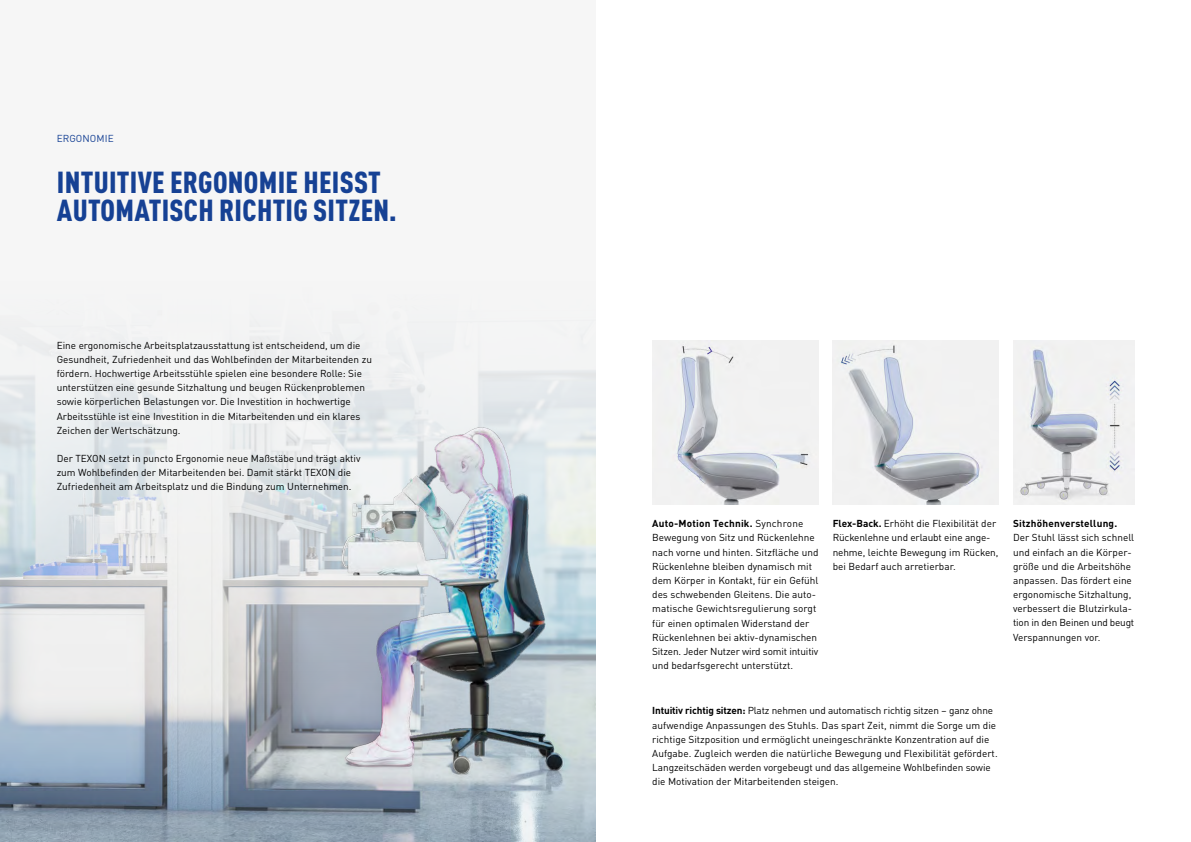
<style>
.page{position:relative;width:1191px;height:842px;background:#fff}
.page>*{position:absolute;margin:0;border:0;box-sizing:border-box;transform-origin:0 0}
.t1{font:900 condensed 30px/28.3px "DIN Pro";letter-spacing:.01em;color:#164194}
.t2{font:10px/14.2px "DIN Pro";color:#000}
.t3{font:700 10px "DIN Pro";letter-spacing:.02em;color:#000}
.t4{font:10px "DIN Pro";letter-spacing:.01em;color:#164194}
.s1{font-weight:700}
</style>
<div class="page">
<div style="left:0;top:0;width:595px;height:842px;background:#f6f6f6"></div>
<img style="left:0;top:337px;width:595px;height:505px">
<img style="left:1013px;top:340px;width:121px;height:165px">
<img style="left:832px;top:340px;width:167px;height:165px">
<img style="left:652px;top:340px;width:166px;height:165px">
<img style="left:291px;top:374px;width:304px;height:468px">
<p class="t4" style="left:57px;top:130px;width:58px">ERGONOMIE</p>
<h1 class="t1" style="left:57px;top:166px;width:341px">INTUITIVE ERGONOMIE HEISST<br>AUTOMATISCH RICHTIG SITZEN.</h1>
<p class="t2" style="left:57px;top:337px;width:317px">Eine ergonomische Arbeitsplatzausstattung ist entscheidend, um die Gesundheit, Zufriedenheit und das Wohlbefinden der Mitarbeitenden zu fördern. Hochwertige Arbeitsstü hle spielen eine besondere Rolle: Sie unterstützen eine gesunde Sitzhaltung und beugen Rückenproblemen sowie körperlichen Belastungen vor. Die Investition in hochwertige Arbeitsstü hle ist eine Investition in die Mitarbeitenden und ein klares Zeichen der Wertschätzung.</p>
<p class="t2" style="left:57px;top:451px;width:305px">Der TEXON setzt in puncto Ergonomie neue Maßstäbe und trägt aktiv zum Wohlbefinden der Mitarbeitenden bei. Damit stärkt TEXON die<br>Zufriedenheit am Arbeitsplatz und die Bindung zum Unternehmen.</p>
<p class="t2" style="left:652px;top:516px;width:168px"><span class="s1">Auto-Motion Technik.</span> Synchrone Bewegung von Sitz und Rückenlehne nach vorne und hinten. Sitzfläche und Rückenlehne bleiben dynamisch mit dem Körper in Kontakt, fü r ein Gefü hl des schwebenden Gleitens. Die auto&shy;matische Gewichtsregulierung sorgt fü r einen optimalen Widerstand der Rückenlehnen bei aktiv-dynamischen Sitzen. Jeder Nutzer wird somit intuitiv und bedarfsgerecht unterstützt.</p>
<p class="t2" style="left:832px;top:516px;width:167px"><span class="s1">Flex-Back.</span> Erhöht die Flexibilität der Rückenlehne und erlaubt eine ange&shy;nehme, leichte Bewegung im Rücken, bei Bedarf auch arretierbar.</p>
<p class="t2" style="left:652px;top:703px;width:347px"><span class="s1">Intuitiv richtig sitzen:</span> Platz nehmen und automatisch richtig sitzen – ganz ohne aufwendige Anpassungen des Stuhls. Das spart Zeit, nimmt die Sorge um die richtige Sitzposition und ermöglicht uneingeschränkte Konzentration auf die Aufgabe. Zugleich werden die natü rliche Bewegung und Flexibilität gefördert.<br>Langzeitschäden werden vorgebeugt und das allgemeine Wohlbefinden sowie die Motivation der Mitarbeitenden steigen.</p>
<p class="t3" style="left:1013px;top:516px;width:106px">Sitzhöhenverstellung.</p>
<p class="t2" style="left:1013px;top:530px;width:123px">Der Stuhl lässt sich schnell und einfach an die Körper&shy;größe und die Arbeitshöhe anpassen. Das fördert eine ergonomische Sitzhaltung, verbessert die Blutzirkula&shy;tion in den Beinen und beugt<br>Verspannungen vor.</p>
</div>
